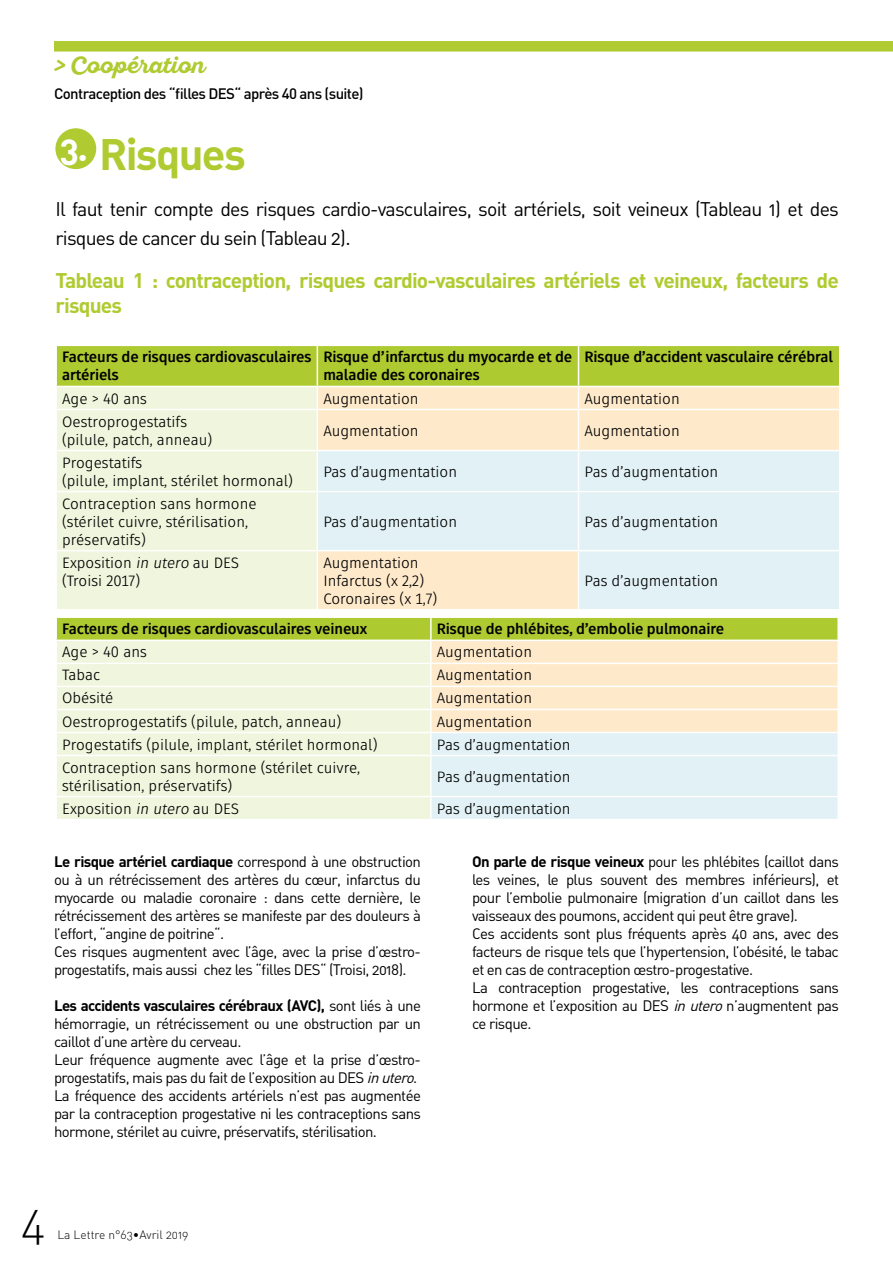
<style>
.page{position:relative;width:893px;height:1263px;background:#fff}
.page>*{position:absolute;margin:0;border:0;box-sizing:border-box;transform-origin:0 0}
.t1{font:46.5px "DIN Light Alternate";color:#000}
.t2{font:43.5px "DIN Bold Alternate";letter-spacing:-.04em;color:#afcb31}
.t3{font:700 22.5px "Sant Elia Script Alt";color:#afcb31}
.t4{font:700 21px/25.2px "DIN";letter-spacing:-.04em;color:#afcb31}
.t5{font:19.5px/28.5px "DIN Regular Alternate";letter-spacing:-.04em;color:#000}
.t6{font:15px/18px "DIN Regular Alternate";letter-spacing:-.04em;color:#000}
.t7{font:15px/18px "Fuse";color:#000}
.t8{font:700 15px/18px "Fuse";letter-spacing:-.01em;color:#000}
.t9{font:700 15px "DIN";letter-spacing:-.04em;color:#000}
.t10{font:500 15px "DIN";letter-spacing:-.04em;color:#000}
.t11{font:12px "DIN Light Alternate";color:#000}
.s1{font-style:italic}
.s2{font-family:"DIN Regular Alternate";font-weight:400}
.s3{font-family:"DIN";font-weight:700}
</style>
<div class="page">
<div style="left:55px;top:128px;width:41px;height:41px;background:#afcb31;border-radius:50%"></div>
<div style="left:57px;top:410px;width:260px;height:199px;background:#f0f5dd"></div>
<div style="left:318px;top:410px;width:521px;height:40px;background:#feeacb"></div>
<svg style="left:318px;top:451px;width:521px;height:158px;background:#e7f0ed"></svg>
<svg style="left:56px;top:345px;width:784px;height:64px;background:#cbd870"></svg>
<hr style="left:578px;top:410px;width:1px;height:40px;background:#fff">
<hr style="left:55px;top:450px;width:262px;height:1px;background:#fff">
<hr style="left:578px;top:451px;width:1px;height:40px;background:#fff">
<hr style="left:55px;top:491px;width:262px;height:1px;background:#fff">
<hr style="left:317px;top:491px;width:261px;height:1px;background:#fff">
<hr style="left:578px;top:491px;width:262px;height:1px;background:#fff">
<hr style="left:578px;top:492px;width:1px;height:58px;background:#fff">
<hr style="left:55px;top:550px;width:262px;height:1px;background:#fff">
<hr style="left:317px;top:550px;width:261px;height:1px;background:#fff">
<hr style="left:578px;top:550px;width:262px;height:1px;background:#fff">
<hr style="left:578px;top:551px;width:1px;height:58px;background:#fff">
<svg style="left:57px;top:618px;width:780px;height:201px;background:#e8edcb"></svg>
<hr style="left:430px;top:618px;width:2px;height:21px;background:#fff">
<hr style="left:55px;top:639px;width:376px;height:2px;background:#fff">
<hr style="left:431px;top:639px;width:408px;height:2px;background:#fff">
<hr style="left:430px;top:641px;width:2px;height:22px;background:#fff">
<hr style="left:55px;top:663px;width:376px;height:1px;background:#fff">
<hr style="left:431px;top:663px;width:408px;height:1px;background:#fff">
<hr style="left:430px;top:664px;width:2px;height:22px;background:#fff">
<hr style="left:55px;top:686px;width:376px;height:1px;background:#fff">
<hr style="left:431px;top:686px;width:408px;height:1px;background:#fff">
<hr style="left:430px;top:687px;width:2px;height:22px;background:#fff">
<hr style="left:55px;top:709px;width:376px;height:1px;background:#fff">
<hr style="left:431px;top:709px;width:408px;height:1px;background:#fff">
<hr style="left:430px;top:710px;width:2px;height:22px;background:#fff">
<hr style="left:55px;top:732px;width:376px;height:1px;background:#fff">
<hr style="left:431px;top:732px;width:408px;height:1px;background:#fff">
<hr style="left:430px;top:733px;width:2px;height:22px;background:#fff">
<hr style="left:55px;top:755px;width:376px;height:1px;background:#fff">
<hr style="left:431px;top:755px;width:408px;height:1px;background:#fff">
<hr style="left:430px;top:756px;width:2px;height:40px;background:#fff">
<hr style="left:55px;top:796px;width:376px;height:1px;background:#fff">
<hr style="left:431px;top:796px;width:408px;height:1px;background:#fff">
<hr style="left:430px;top:797px;width:2px;height:22px;background:#fff">
<div style="left:54px;top:41px;width:839px;height:11px;background:#afcb31"></div>
<h3 class="t3" style="left:54px;top:52px;width:152px">&gt; Coopération</h3>
<p class="t10" style="left:54px;top:84px;width:311px">Contraception des “filles DES“ après 40 ans (suite)</p>
<h2 class="t2" style="left:60px;top:126px;width:188px"><sup>3.</sup> Risques</h2>
<h3 class="t5" style="left:55px;top:195px;width:785px">Il faut tenir compte des risques cardio-vasculaires, soit artériels, soit veineux (Tableau 1) et des risques de cancer du sein (Tableau 2).</h3>
<h3 class="t4" style="left:55px;top:267px;width:785px">Tableau 1 : contraception, risques cardio-vasculaires artériels et veineux, facteurs de risques</h3>
<p class="t8" style="left:62px;top:348px;width:251px">Facteurs de risques cardiovasculaires artériels</p>
<p class="t8" style="left:323px;top:348px;width:250px">Risque d’infarctus du myocarde et de maladie des coronaires</p>
<p class="t8" style="left:584px;top:348px;width:250px">Risque d’accident vasculaire cérébral</p>
<p class="t7" style="left:62px;top:389px;width:86px">Age &gt; 40 ans</p>
<p class="t7" style="left:323px;top:389px;width:97px">Augmentation</p>
<p class="t7" style="left:584px;top:389px;width:97px">Augmentation</p>
<p class="t7" style="left:62px;top:412px;width:151px">Oestroprogestatifs (pilule, patch, anneau)</p>
<p class="t7" style="left:323px;top:421px;width:97px">Augmentation</p>
<p class="t7" style="left:584px;top:421px;width:97px">Augmentation</p>
<p class="t7" style="left:62px;top:453px;width:232px">Progestatifs<br>(pilule, implant, stérilet hormonal)</p>
<p class="t7" style="left:323px;top:462px;width:135px">Pas d’augmentation</p>
<p class="t7" style="left:584px;top:462px;width:135px">Pas d’augmentation</p>
<p class="t7" style="left:62px;top:494px;width:196px">Contraception sans hormone (stérilet cuivre, stérilisation, préservatifs)</p>
<p class="t7" style="left:323px;top:512px;width:135px">Pas d’augmentation</p>
<p class="t7" style="left:584px;top:512px;width:135px">Pas d’augmentation</p>
<p class="t7" style="left:62px;top:554px;width:178px">Exposition <span class="s1">in utero</span> au DES (Troisi 2017)</p>
<p class="t7" style="left:323px;top:554px;width:116px">Augmentation<br>Infarctus (x 2,2)<br>Coronaires (x 1,7)</p>
<p class="t7" style="left:584px;top:572px;width:135px">Pas d’augmentation</p>
<p class="t8" style="left:62px;top:620px;width:306px">Facteurs de risques cardiovasculaires veineux</p>
<p class="t8" style="left:437px;top:620px;width:289px">Risque de phlébites, d’embolie pulmonaire</p>
<p class="t7" style="left:62px;top:643px;width:86px">Age &gt; 40 ans</p>
<p class="t7" style="left:437px;top:643px;width:97px">Augmentation</p>
<p class="t7" style="left:62px;top:666px;width:40px">Tabac</p>
<p class="t7" style="left:437px;top:666px;width:97px">Augmentation</p>
<p class="t7" style="left:62px;top:689px;width:53px">Obésité</p>
<p class="t7" style="left:437px;top:689px;width:97px">Augmentation</p>
<p class="t7" style="left:62px;top:712px;width:281px">Oestroprogestatifs (pilule, patch, anneau)</p>
<p class="t7" style="left:437px;top:712px;width:97px">Augmentation</p>
<p class="t7" style="left:62px;top:735px;width:317px">Progestatifs (pilule, implant, stérilet hormonal)</p>
<p class="t7" style="left:437px;top:735px;width:135px">Pas d’augmentation</p>
<p class="t7" style="left:62px;top:758px;width:300px">Contraception sans hormone (stérilet cuivre, stérilisation, préservatifs)</p>
<p class="t7" style="left:437px;top:767px;width:135px">Pas d’augmentation</p>
<p class="t7" style="left:62px;top:799px;width:178px">Exposition <span class="s1">in utero</span> au DES</p>
<p class="t7" style="left:437px;top:799px;width:135px">Pas d’augmentation</p>
<p class="t9" style="left:54px;top:852px;width:368px">Le risque artériel cardiaque <span class="s2">correspond à une obstruction</span></p>
<p class="t6" style="left:54px;top:870px;width:368px">ou à un rétrécissement des artères du cœur, infarctus du myocarde ou maladie coronaire : dans cette dernière, le rétrécissement des artères se manifeste par des douleurs à l’effort, “angine de poitrine“.<br>Ces risques augmentent avec l’âge, avec la prise d’œstro&shy;progestatifs, mais aussi chez les “filles DES“ (Troisi, 2018).</p>
<p class="t9" style="left:54px;top:996px;width:368px">Les accidents vasculaires cérébraux (AVC), <span class="s2">sont liés à une</span></p>
<p class="t6" style="left:54px;top:1014px;width:369px">hémorragie, un rétrécissement ou une obstruction par un caillot d’une artère du cerveau.<br>Leur fréquence augmente avec l’âge et la prise d’œstro&shy;progestatifs, mais pas du fait de l’exposition au DES <span class="s1">inutero</span>.<br>La fréquence des accidents artériels n’est pas augmentée par la contraception progestative ni les contraceptions sans hormone, stérilet au cuivre, préservatifs, stérilisation.</p>
<p class="t6" style="left:472px;top:852px;width:368px"><span class="s3">On parle de risque veineux</span> pour les phlébites (caillot dans les veines, le plus souvent des membres inférieurs), et pour l’embolie pulmonaire (migration d’un caillot dans les vaisseaux des poumons, accident qui peut être grave).<br>Ces accidents sont plus fréquents après 40 ans, avec des facteurs de risque tels que l’hypertension, l’obésité, le tabac et en cas de contraception œstro-progestative.<br>La contraception progestative, les contraceptions sans hormone et l’exposition au DES <span class="s1">inutero</span>n’augmentent pas ce risque.</p>
<h1 class="t1" style="left:21px;top:1193px;width:26px">4</h1>
<p class="t11" style="left:57px;top:1227px;width:133px">La Lettre n°63•Avril 2019</p>
</div>
